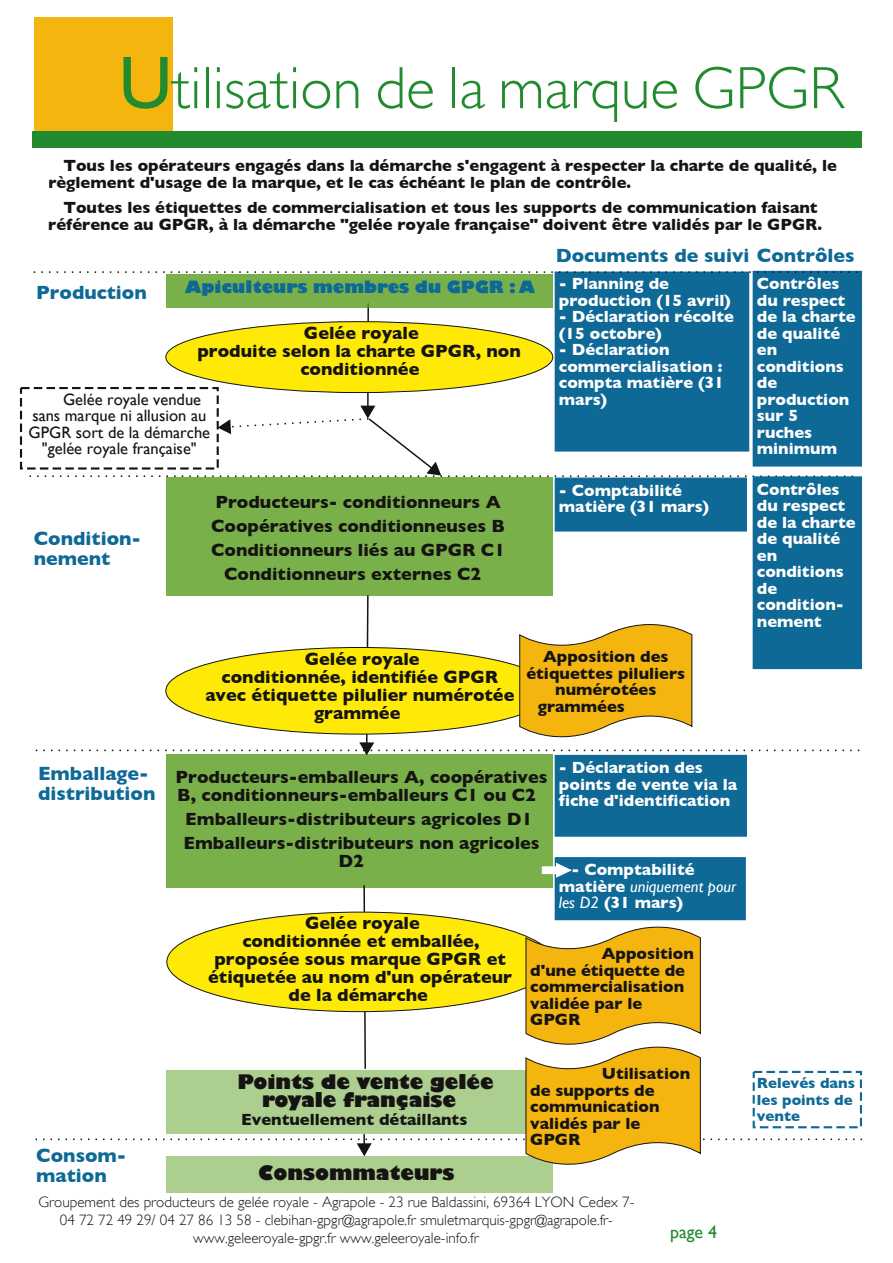
<style>
.page{position:relative;width:893px;height:1263px;background:#fff}
.page>*{position:absolute;margin:0;border:0;box-sizing:border-box;transform-origin:0 0}
.t1{font:300 60px "Gill Sans";color:#218b2d}
.t2{font:700 19.5px/19.5px "Gill Sans";color:#0e6996}
.t3{font:800 19.5px/18px "Gill Sans";color:#161413}
.t4{font:700 18px/18px "Gill Sans";color:#161413;text-align:center}
.t5{font:18px "Gill Sans";color:#218b2d}
.t6{font:700 16.5px/16.5px "Gill Sans";color:#161413}
.t7{font:700 16.5px/16.5px "Gill Sans";color:#fff}
.t8{font:16.5px "Gill Sans";color:#161413}
.t9{font:800 16.5px "Gill Sans";color:#0e6996}
.t10{font:300 15px/18px "Gill Sans";color:#161413;text-align:center}
.t11{font:700 15px/16.5px "Gill Sans";color:#0e6996}
.s1{font-weight:400;font-size:75px}
.s2{font-weight:400;font-style:italic}
</style>
<div class="page">
<div style="left:34px;top:17px;width:138px;height:114px;background:#f4b50f"></div>
<div style="left:33px;top:132px;width:829px;height:16px;background:#218b2d"></div>
<div style="left:166px;top:753px;width:387px;height:134px;background:#7ab04a"></div>
<hr style="left:367px;top:303px;width:2px;height:107px;background:#161413">
<div style="left:556px;top:273px;width:192px;height:177px;background:#0e6996"></div>
<div style="left:555px;top:272px;width:194px;height:180px;border:2px solid #0e6996"></div>
<div style="left:166px;top:1156px;width:387px;height:37px;background:#acce8e"></div>
<div style="left:166px;top:274px;width:387px;height:33px;background:#7ab04a"></div>
<div style="left:166px;top:477px;width:387px;height:119px;background:#7ab04a"></div>
<div style="left:166px;top:322px;width:387px;height:71px;background:#feea06;border-radius:50%"></div>
<div style="left:20px;top:387px;width:199px;height:83px;border:2px dashed #161413"></div>
<svg style="left:29px;top:406px;width:824px;height:75px"></svg>
<div style="left:754px;top:272px;width:107px;height:193px;background:#0e6996"></div>
<div style="left:753px;top:271px;width:109px;height:196px;border:2px solid #0e6996"></div>
<div style="left:556px;top:479px;width:190px;height:51px;background:#0e6996"></div>
<div style="left:555px;top:478px;width:192px;height:53px;border:2px solid #0e6996"></div>
<div style="left:754px;top:477px;width:107px;height:191px;background:#0e6996"></div>
<div style="left:753px;top:476px;width:109px;height:193px;border:2px solid #0e6996"></div>
<div style="left:556px;top:858px;width:189px;height:61px;background:#0e6996"></div>
<div style="left:555px;top:857px;width:191px;height:63px;border:2px solid #0e6996"></div>
<svg style="left:36px;top:594px;width:826px;height:161px"></svg>
<div style="left:556px;top:756px;width:190px;height:80px;background:#0e6996"></div>
<div style="left:555px;top:755px;width:192px;height:82px;border:2px solid #0e6996"></div>
<svg style="left:34px;top:271px;width:828px;height:2px"></svg>
<svg style="left:541px;top:863px;width:30px;height:15px"></svg>
<svg style="left:36px;top:884px;width:827px;height:281px"></svg>
<h1 class="t1" style="left:119px;top:54px;width:726px"><span class="s1">U</span>tilisation de la marque GPGR</h1>
<p class="t6" style="left:48px;top:157px;width:790px;text-indent:15px">Tous les opérateurs engagés dans la démarche s'engagent à respecter la charte de qualité, le règlement d'usage de la marque, et le cas échéant le plan de contrôle.</p>
<p class="t6" style="left:48px;top:199px;width:775px;text-align:right">Toutes les étiquettes de commercialisation et tous les supports de communication faisant référence au GPGR, à la démarche "gelée royale française" doivent être validés par le GPGR.</p>
<p class="t2" style="left:36px;top:282px;width:112px">Production</p>
<p class="t9" style="left:185px;top:277px;width:352px">Apiculteurs membres du GPGR : A</p>
<p class="t4" style="left:197px;top:324px;width:325px">Gelée royale<br>produite selon la charte GPGR, non conditionnée</p>
<p class="t8" style="left:63px;top:390px;width:140px">Gelée royale vendue</p>
<p class="t8" style="left:32px;top:406px;width:176px">sans marque ni allusion au</p>
<p class="t8" style="left:29px;top:423px;width:183px">GPGR sort de la démarche</p>
<p class="t8" style="left:42px;top:439px;width:156px">"gelée royale française"</p>
<p class="t2" style="left:34px;top:529px;width:109px">Condition&shy;nement</p>
<p class="t4" style="left:211px;top:490px;width:295px;line-height:24px">Producteurs- conditionneurs A<br>Coopératives conditionneuses B<br>Conditionneurs liés au GPGR C1<br>Conditionneurs externes C2</p>
<p class="t2" style="left:556px;top:246px;width:300px">Documents de suivi Contrôles</p>
<p class="t7" style="left:757px;top:275px;width:100px">Contrôles du respect de la charte de qualité en conditions de production sur 5 ruches minimum</p>
<p class="t7" style="left:559px;top:482px;width:152px">- Comptabilité matière (31 mars)</p>
<p class="t7" style="left:757px;top:481px;width:100px">Contrôles du respect de la charte de qualité en conditions de condition&shy;nement</p>
<p class="t7" style="left:559px;top:275px;width:173px">- Planning de production (15 avril)</p>
<p class="t7" style="left:559px;top:308px;width:177px">- Déclaration récolte (15 octobre)</p>
<p class="t7" style="left:559px;top:341px;width:167px">- Déclaration commercialisation : compta matière (31 mars)</p>
<p class="t2" style="left:38px;top:764px;width:119px">Emballage&shy;distribution</p>
<p class="t2" style="left:36px;top:1145px;width:92px">Consom&shy;mation</p>
<p class="t4" style="left:205px;top:649px;width:311px">Gelée royale<br>conditionnée, identifiée GPGR avec étiquette pilulier numérotée grammée</p>
<p class="t6" style="left:543px;top:648px;width:127px">Apposition des</p>
<p class="t6" style="left:526px;top:665px;width:160px">étiquettes piluliers</p>
<p class="t6" style="left:555px;top:681px;width:103px">numérotées</p>
<p class="t6" style="left:538px;top:698px;width:89px">grammées</p>
<p class="t4" style="left:176px;top:768px;width:373px;text-align:left">Producteurs-emballeurs A, coopératives<br>B, conditionneurs-emballeurs C1 ou C2</p>
<p class="t4" style="left:184px;top:807px;width:358px;line-height:24px;text-align:left">Emballeurs-distributeurs agricoles D1<br>Emballeurs-distributeurs non agricoles</p>
<p class="t4" style="left:338px;top:852px;width:27px">D2</p>
<p class="t7" style="left:559px;top:759px;width:180px">- Déclaration des points de vente via la fiche d'identification</p>
<p class="t7" style="left:559px;top:861px;width:179px;text-indent:13px">- Comptabilité matière <span class="s2">uniquement pour les D2</span> (31 mars)</p>
<p class="t4" style="left:208px;top:914px;width:305px">Gelée royale<br>conditionnée et emballée, proposée sous marque GPGR et étiquetée au nom d'un opérateur de la démarche</p>
<p class="t3" style="left:262px;top:1073px;width:233px;text-indent:-25px">Points de vente gelée royale française</p>
<p class="t6" style="left:241px;top:1111px;width:228px">Eventuellement détaillants</p>
<p class="t3" style="left:258px;top:1163px;width:198px">Consommateurs</p>
<p class="t6" style="left:530px;top:945px;width:165px;text-indent:72px">Apposition d'une étiquette de commercialisation validée par le<br>GPGR</p>
<p class="t6" style="left:530px;top:1065px;width:161px;text-indent:72px">Utilisation de supports de communication validés par le<br>GPGR</p>
<p class="t10" style="left:38px;top:1193px;width:597px">Groupement des producteurs de gelée royale - Agrapole - 23 rue Baldassini, 69364 LYON Cedex 7-<br>04 72 72 49 29/ 04 27 86 13 58 - clebihan-gpgr@agrapole.fr smuletmarquis-gpgr@agrapole.fr&shy;www.geleeroyale-gpgr.fr www.geleeroyale-info.fr</p>
<p class="t5" style="left:670px;top:1222px;width:48px">page 4</p>
<p class="t11" style="left:757px;top:1074px;width:100px">Relevés dans les points de vente</p>
</div>
